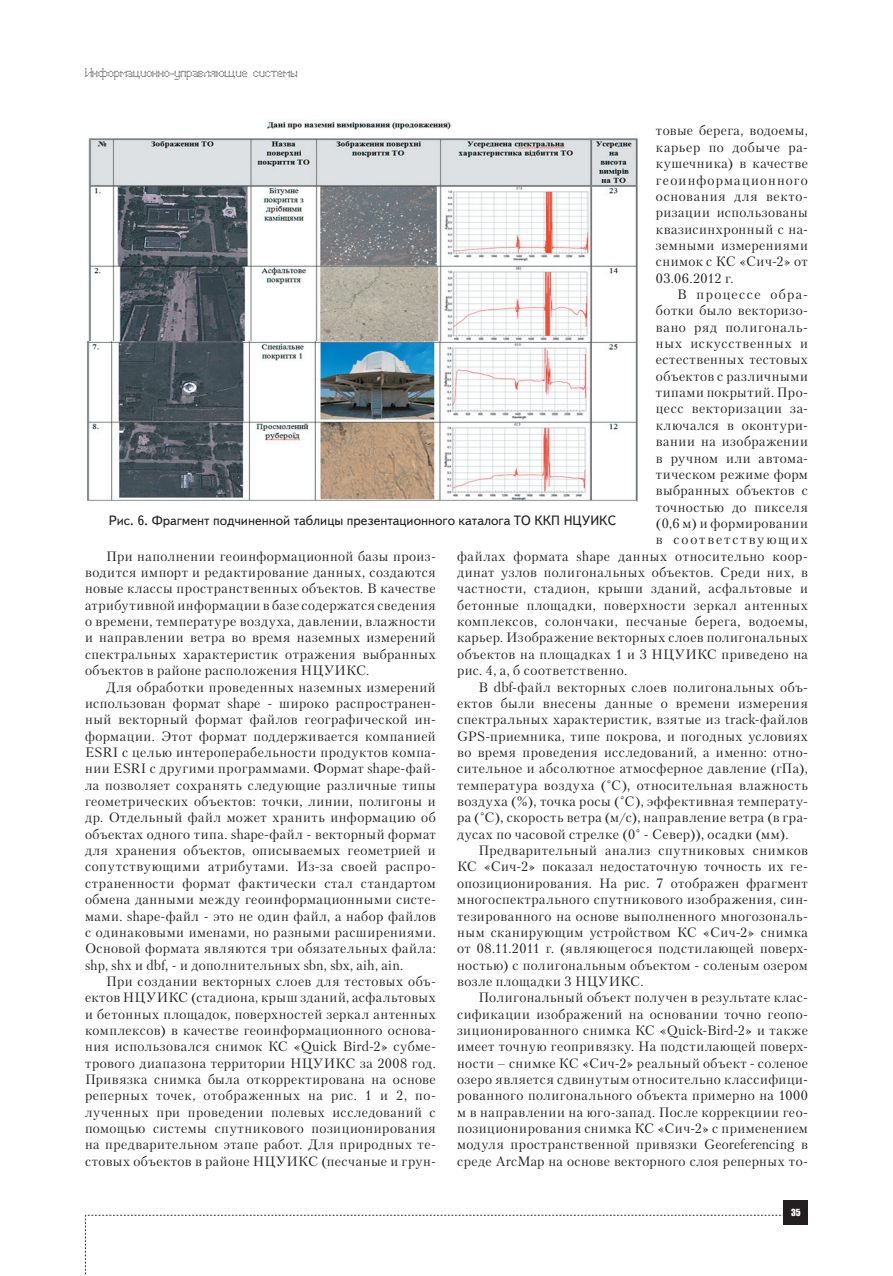
<style>
.page{position:relative;width:893px;height:1276px;background:#fff}
.page>*{position:absolute;margin:0;border:0;box-sizing:border-box;transform-origin:0 0}
.t1{font:13.5px/16.4px "Petersburg C";letter-spacing:.035em;color:#231f20;text-align:justify}
.t2{font:13.5px "Text Book C";color:#231f20}
.t3{font:13.5px "Petersburg C";letter-spacing:.055em;color:#231f20}
.t4{font:13.5px "Petersburg C";letter-spacing:.06em;color:#231f20}
.t5{font:13.5px "Petersburg C";letter-spacing:.14em;color:#231f20}
.t6{font:13.5px "Petersburg C";letter-spacing:.105em;color:#231f20}
.t7{font:12px "Perfo";letter-spacing:.015em;color:#231f20}
.t8{font:9px "Impact";color:#fff}
</style>
<div class="page">
<svg style="left:85px;top:1215px;width:699px;height:61px"></svg>
<div style="left:784px;top:1200px;width:24px;height:25px;background:#231f20"></div>
<img style="left:86px;top:120px;width:552px;height:382px">
<p class="t7" style="left:85px;top:66px;width:214px">Информационно-управляющие системы</p>
<p class="t1" style="left:656px;top:122px;width:154px">товые берега, водоемы, карьер по добыче ра&shy;кушечника) в качестве геоинформационного основания для векто&shy;ризации использованы квазисинхронный с на&shy;земными измерениями снимок с КС «Сич-2» от 03.06.2012 г.</p>
<p class="t6" style="left:677px;top:286px;width:132px">В процессе обра-</p>
<p class="t1" style="left:656px;top:302px;width:154px">ботки было векторизо-</p>
<p class="t3" style="left:656px;top:319px;width:154px">вано ряд полигональ-</p>
<p class="t4" style="left:656px;top:335px;width:154px">ных искусственных и</p>
<p class="t1" style="left:656px;top:351px;width:153px">естественных тестовых</p>
<p class="t1" style="left:656px;top:368px;width:154px">объектов с различными</p>
<p class="t1" style="left:656px;top:384px;width:154px">типами покрытий. Про-</p>
<p class="t1" style="left:656px;top:400px;width:154px">цесс векторизации за-</p>
<p class="t1" style="left:656px;top:417px;width:154px">ключался в оконтури-</p>
<p class="t1" style="left:656px;top:433px;width:154px">вании на изображении</p>
<p class="t1" style="left:656px;top:449px;width:154px">в ручном или автома-</p>
<p class="t1" style="left:656px;top:466px;width:154px">тическом режиме форм</p>
<p class="t1" style="left:656px;top:482px;width:154px">выбранных объектов с</p>
<p class="t1" style="left:656px;top:498px;width:153px">точностью до пикселя</p>
<p class="t1" style="left:656px;top:515px;width:153px">(0,6 м) и формировании</p>
<p class="t5" style="left:656px;top:531px;width:153px">в соответствующих</p>
<p class="t1" style="left:457px;top:547px;width:352px">файлах формата shapе данных относительно коор-</p>
<p class="t1" style="left:457px;top:564px;width:352px">динат узлов полигональных объектов. Среди них, в</p>
<p class="t1" style="left:457px;top:580px;width:352px">частности, стадион, крыши зданий, асфальтовые и</p>
<p class="t1" style="left:457px;top:597px;width:352px">бетонные площадки, поверхности зеркал антенных</p>
<p class="t1" style="left:457px;top:613px;width:352px">комплексов, солончаки, песчаные берега, водоемы,</p>
<p class="t1" style="left:457px;top:629px;width:352px">карьер. Изображение векторных слоев полигональных</p>
<p class="t1" style="left:457px;top:646px;width:352px">объектов на площадках 1 и 3 НЦУИКС приведено на</p>
<p class="t1" style="left:457px;top:662px;width:171px">рис. 4, а, б соответственно.</p>
<p class="t1" style="left:478px;top:678px;width:331px">В dbf-файл векторных слоев полигональных объ-</p>
<p class="t1" style="left:457px;top:695px;width:352px">ектов были внесены данные о времени измерения</p>
<p class="t1" style="left:457px;top:711px;width:352px">спектральных характеристик, взятые из track-файлов</p>
<p class="t1" style="left:457px;top:727px;width:352px">GPS-приемника, типе покрова, и погодных условиях</p>
<p class="t1" style="left:457px;top:744px;width:352px">во время проведения исследований, а именно: отно-</p>
<p class="t1" style="left:457px;top:760px;width:352px">сительное и абсолютное атмосферное давление (гПа),</p>
<p class="t1" style="left:457px;top:776px;width:352px">температура воздуха (°С), относительная влажность</p>
<p class="t1" style="left:457px;top:793px;width:352px">воздуха (%), точка росы (°С), эффективная температу-</p>
<p class="t1" style="left:457px;top:809px;width:352px">ра (°С), скорость ветра (м/с), направление ветра (в гра-</p>
<p class="t1" style="left:457px;top:825px;width:333px">дусах по часовой стрелке (0° - Север)), осадки (мм).</p>
<p class="t1" style="left:478px;top:842px;width:331px">Предварительный анализ спутниковых снимков</p>
<p class="t1" style="left:457px;top:858px;width:352px">КС «Сич-2» показал недостаточную точность их ге-</p>
<p class="t1" style="left:457px;top:874px;width:352px">опозиционирования. На рис. 7 отображен фрагмент</p>
<p class="t1" style="left:457px;top:891px;width:352px">многоспектрального спутникового изображения, син-</p>
<p class="t1" style="left:457px;top:907px;width:352px">тезированного на основе выполненного многозональ-</p>
<p class="t1" style="left:457px;top:924px;width:352px">ным сканирующим устройством КС «Сич-2» снимка</p>
<p class="t1" style="left:457px;top:940px;width:352px">от 08.11.2011 г. (являющегося подстилающей поверх-</p>
<p class="t1" style="left:457px;top:956px;width:352px">ностью) с полигональным объектом - соленым озером</p>
<p class="t1" style="left:457px;top:973px;width:188px">возле площадки 3 НЦУИКС.</p>
<p class="t1" style="left:478px;top:989px;width:331px">Полигональный объект получен в результате клас-</p>
<p class="t1" style="left:457px;top:1005px;width:352px">сификации изображений на основании точно геопо-</p>
<p class="t1" style="left:457px;top:1022px;width:352px">зиционированного снимка КС «Quick-Bird-2» и также</p>
<p class="t1" style="left:457px;top:1038px;width:352px">имеет точную геопривязку. На подстилающей поверх-</p>
<p class="t1" style="left:457px;top:1054px;width:352px">ности – снимке КС «Сич-2» реальный объект - соленое</p>
<p class="t1" style="left:457px;top:1071px;width:352px">озеро является сдвинутым относительно классифици-</p>
<p class="t1" style="left:457px;top:1087px;width:352px">рованного полигонального объекта примерно на 1000</p>
<p class="t1" style="left:457px;top:1103px;width:352px">м в направлении на юго-запад. После коррекциии гео-</p>
<p class="t1" style="left:457px;top:1120px;width:352px">позиционирования снимка КС «Сич-2» с применением</p>
<p class="t1" style="left:457px;top:1136px;width:352px">модуля пространственной привязки Georeferencing в</p>
<p class="t1" style="left:457px;top:1152px;width:352px">среде ArcMap на основе векторного слоя реперных то-</p>
<p class="t2" style="left:109px;top:513px;width:509px">Рис. 6. Фрагмент подчиненной таблицы презентационного каталога ТО ККП НЦУИКС</p>
<p class="t1" style="left:85px;top:547px;width:352px;text-indent:21px">При наполнении геоинформационной базы произ&shy;водится импорт и редактирование данных, создаются новые классы пространственных объектов. В качестве атрибутивной информации в базе содержатся сведения о времени, температуре воздуха, давлении, влажности и направлении ветра во время наземных измерений спектральных характеристик отражения выбранных объектов в районе расположения НЦУИКС.</p>
<p class="t1" style="left:85px;top:678px;width:352px;text-indent:21px">Для обработки проведенных наземных измерений использован формат shape - широко распространен&shy;ный векторный формат файлов географической ин&shy;формации. Этот формат поддерживается компанией ESRI с целью интероперабельности продуктов компа&shy;нии ESRI с другими программами. Формат shape-фай&shy;ла позволяет сохранять следующие различные типы геометрических объектов: точки, линии, полигоны и др. Отдельный файл может хранить информацию об объектах одного типа. shape-файл - векторный формат для хранения объектов, описываемых геометрией и сопутствующими атрибутами. Из-за своей распро&shy;страненности формат фактически стал стандартом обмена данными между геоинформационными систе&shy;мами. shape-файл - это не один файл, а набор файлов с одинаковыми именами, но разными расширениями.<br>Основой формата являются три обязательных файла: shp, shx и dbf, - и дополнительных sbn, sbx, aih, ain.</p>
<p class="t1" style="left:85px;top:973px;width:352px;text-indent:21px">При создании векторных слоев для тестовых объ&shy;ектов НЦУИКС (стадиона, крыш зданий, асфальтовых и бетонных площадок, поверхностей зеркал антенных комплексов) в качестве геоинформационного основа&shy;ния использовался снимок КС «Quick Bird-2» субме&shy;трового диапазона территории НЦУИКС за 2008 год.<br>Привязка снимка была откорректирована на основе реперных точек, отображенных на рис. 1 и 2, по&shy;лученных при проведении полевых исследований с помощью системы спутникового позиционирования на предварительном этапе работ. Для природных те&shy;стовых объектов в районе НЦУИКС (песчаные и грун-</p>
<p class="t8" style="left:791px;top:1205px;width:11px">35</p>
</div>
